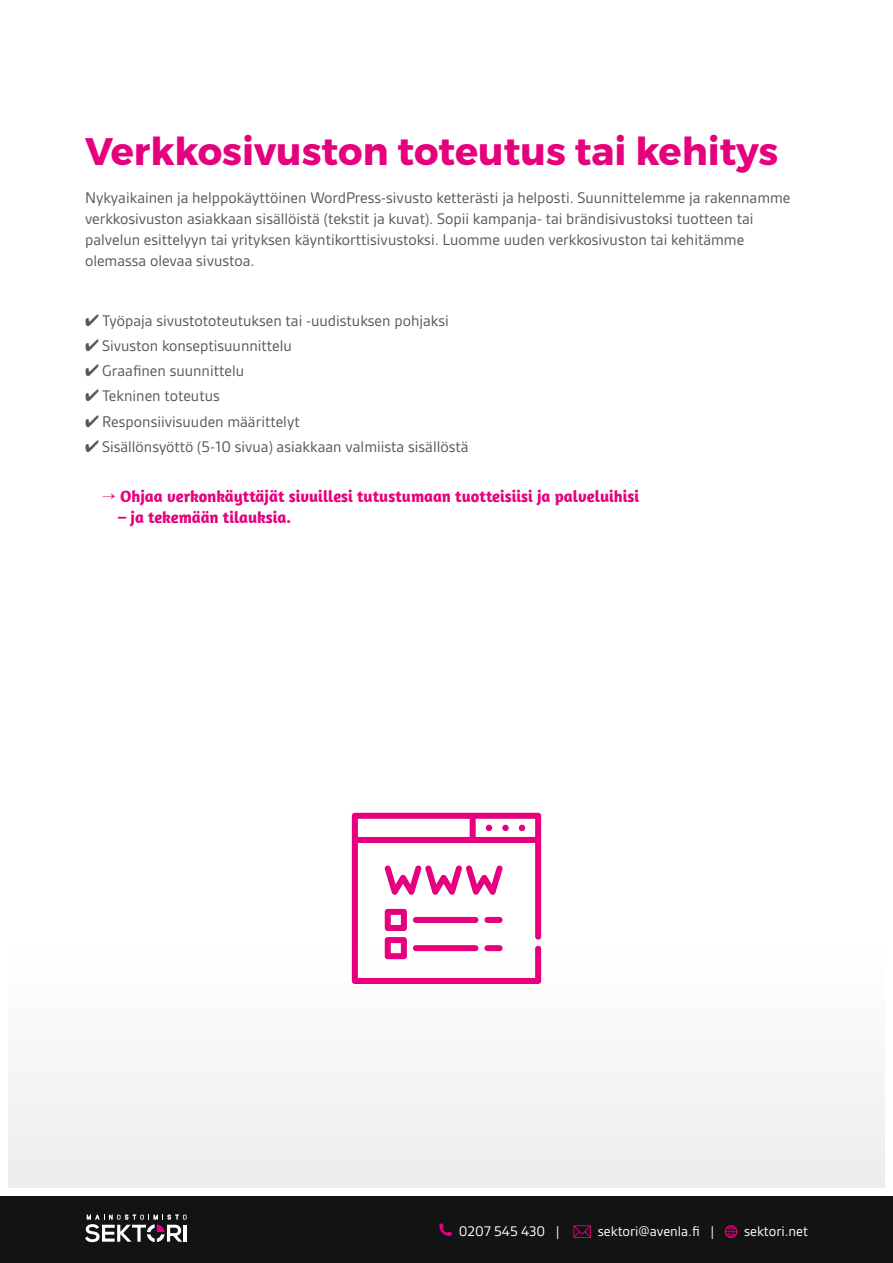
<style>
.page{position:relative;width:893px;height:1263px;background:#fff}
.page>*{position:absolute;margin:0;border:0;box-sizing:border-box;transform-origin:0 0}
.t1{font:700 38.4px "Montserrat";color:#e6007d}
.t2{font:16.5px/21px "Gesta";color:#575756}
.t3{font:700 16.5px "Amaranth";color:#e6007d}
.t4{font:15px "Gesta";color:#fff}
</style>
<div class="page">
<div style="left:9px;top:290px;width:875px;height:898px;background:linear-gradient(to bottom,#fff,#f6f6f6)"></div>
<div style="left:0;top:1196px;width:893px;height:67px;background:#131313"></div>
<svg style="left:85px;top:1214px;width:102px;height:28px"></svg>
<svg style="left:439px;top:1223px;width:13px;height:13px"></svg>
<svg style="left:573px;top:1225px;width:18px;height:13px"></svg>
<svg style="left:725px;top:1225px;width:12px;height:13px"></svg>
<svg style="left:352px;top:813px;width:189px;height:171px"></svg>
<div style="left:484px;top:917px;width:19px;height:6px;background:#e6007d;border-radius:3px"></div>
<div style="left:413px;top:917px;width:65px;height:6px;background:#e6007d;border-radius:3px"></div>
<div style="left:484px;top:945px;width:19px;height:6px;background:#e6007d;border-radius:3px"></div>
<div style="left:413px;top:945px;width:65px;height:6px;background:#e6007d;border-radius:3px"></div>
<h1 class="t1" style="left:85px;top:128px;width:695px">Verkkosivuston toteutus tai kehitys</h1>
<p class="t2" style="left:85px;top:187px;width:707px">Nykyaikainen ja helppokäyttöinen WordPress-sivusto ketterästi ja helposti. Suunnittelemme ja rakennamme verkkosivuston asiakkaan sisällöistä (tekstit ja kuvat). Sopii kampanja- tai brändisivustoksi tuotteen tai palvelun esittelyyn tai yrityksen käyntikorttisivustoksi. Luomme uuden verkkosivuston tai kehitämme olemassa olevaa sivustoa.</p>
<p class="t2" style="left:85px;top:310px;width:365px">✔ Työpaja sivustototeutuksen tai -uudistuksen pohjaksi</p>
<p class="t2" style="left:85px;top:335px;width:208px">✔ Sivuston konseptisuunnittelu</p>
<p class="t2" style="left:85px;top:360px;width:161px">✔ Graafinen suunnittelu</p>
<p class="t2" style="left:85px;top:385px;width:136px">✔ Tekninen toteutus</p>
<p class="t2" style="left:85px;top:411px;width:216px">✔ Responsiivisuuden määrittelyt</p>
<p class="t2" style="left:85px;top:436px;width:385px">✔ Sisällönsyöttö (5-10 sivua) asiakkaan valmiista sisällöstä</p>
<p class="t3" style="left:102px;top:486px;width:539px">→ Ohjaa verkonkäyttäjät sivuillesi tutustumaan tuotteisiisi ja palveluihisi</p>
<p class="t3" style="left:118px;top:507px;width:175px">– ja tekemään tilauksia.</p>
<p class="t4" style="left:459px;top:1223px;width:103px">0207 545 430 |</p>
<p class="t4" style="left:598px;top:1223px;width:118px">sektori@avenla.fi |</p>
<p class="t4" style="left:744px;top:1223px;width:65px">sektori.net</p>
</div>
